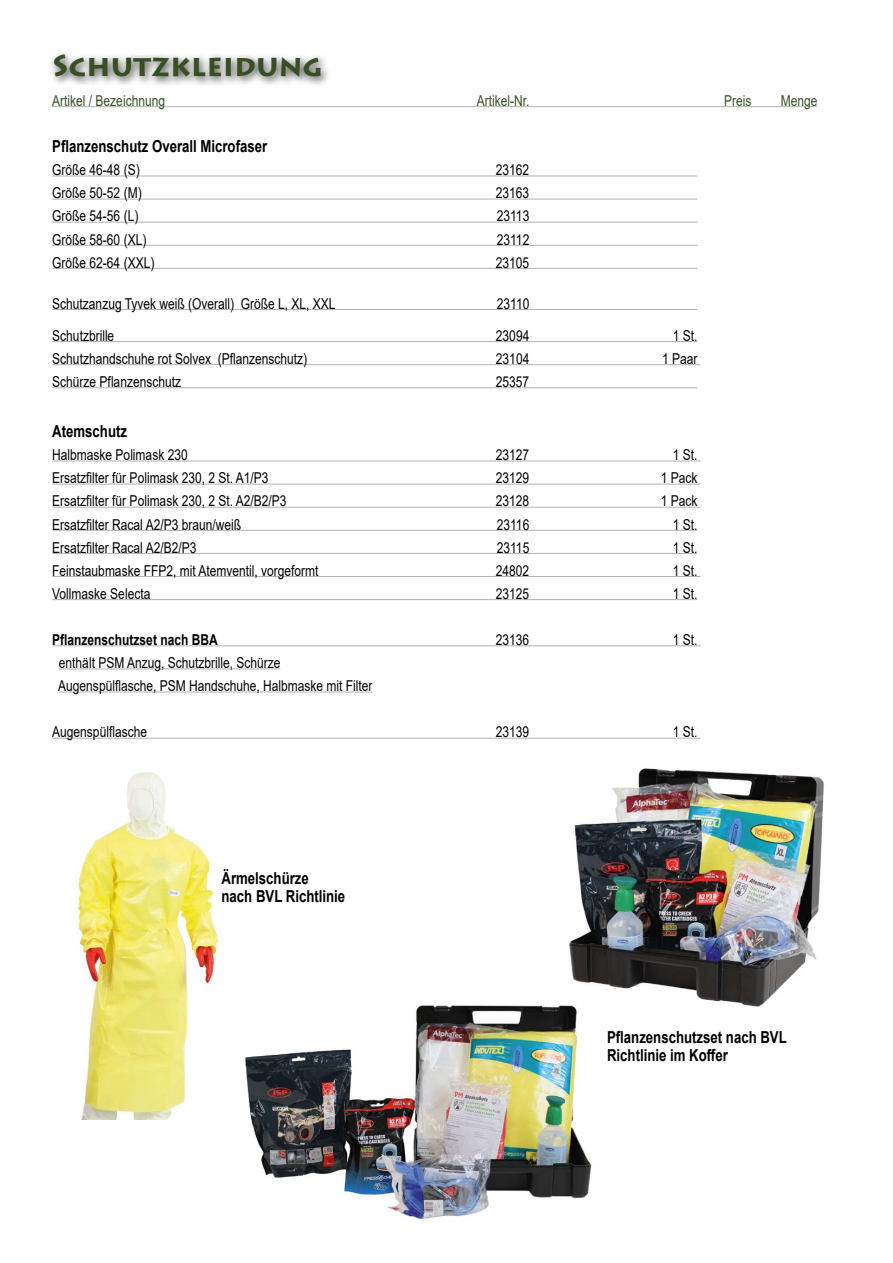
<style>
.page{position:relative;width:893px;height:1263px;background:#fff}
.page>*{position:absolute;margin:0;border:0;box-sizing:border-box;transform-origin:0 0}
.t1{font:700 30px "Lithos Pro";color:#384f25}
.t2{font:700 16.5px/18px "Arial";color:#000;scale:.8 1}
.t3{font:15px/23.1px "Arial";color:#000;scale:.8 1}
.t4{font:15px "Arial";color:#384f25;scale:.8 1}
.t5{font:700 15px "Arial";color:#000;scale:.8 1}
</style>
<div class="page">
<div style="left:50px;top:50px;width:282px;height:38px;background:#000;opacity:.75"></div>
<hr style="left:52px;top:106px;width:765px;height:1px;background:#b3b2b2">
<hr style="left:52px;top:176px;width:645px;height:1px;background:#b3b2b2">
<hr style="left:52px;top:199px;width:645px;height:1px;background:#b3b2b2">
<hr style="left:52px;top:222px;width:645px;height:1px;background:#b3b2b2">
<hr style="left:52px;top:245px;width:645px;height:1px;background:#b3b2b2">
<hr style="left:52px;top:268px;width:645px;height:1px;background:#b3b2b2">
<hr style="left:52px;top:309px;width:645px;height:1px;background:#b3b2b2">
<hr style="left:52px;top:341px;width:645px;height:1px;background:#b3b2b2">
<hr style="left:52px;top:364px;width:649px;height:1px;background:#b3b2b2">
<hr style="left:52px;top:387px;width:645px;height:1px;background:#b3b2b2">
<hr style="left:52px;top:461px;width:649px;height:1px;background:#b3b2b2">
<hr style="left:52px;top:484px;width:649px;height:1px;background:#b3b2b2">
<hr style="left:52px;top:507px;width:649px;height:1px;background:#b3b2b2">
<hr style="left:52px;top:530px;width:645px;height:1px;background:#b3b2b2">
<hr style="left:52px;top:553px;width:645px;height:1px;background:#b3b2b2">
<hr style="left:52px;top:576px;width:649px;height:1px;background:#b3b2b2">
<hr style="left:52px;top:599px;width:645px;height:1px;background:#b3b2b2">
<hr style="left:52px;top:645px;width:649px;height:1px;background:#b3b2b2">
<hr style="left:59px;top:668px;width:221px;height:1px;background:#b3b2b2">
<hr style="left:58px;top:692px;width:314px;height:1px;background:#b3b2b2">
<hr style="left:52px;top:738px;width:649px;height:1px;background:#b3b2b2">
<img style="left:569px;top:768px;width:255px;height:239px">
<img style="left:75px;top:772px;width:148px;height:348px">
<img style="left:245px;top:996px;width:364px;height:225px">
<h1 class="t1" style="left:52px;top:47px;width:272px">SCHUTZKLEIDUNG</h1>
<p class="t4" style="left:52px;top:90px;width:142px">Artikel / Bezeichnung</p>
<p class="t4" style="left:477px;top:90px;width:67px">Artikel-Nr.</p>
<p class="t4" style="left:724px;top:90px;width:36px">Preis</p>
<p class="t4" style="left:781px;top:90px;width:47px">Menge</p>
<p class="t2" style="left:52px;top:137px;width:270px">Pflanzenschutz Overall Microfaser</p>
<p class="t3" style="left:52px;top:158px;width:111px">Größe 46-48 (S)</p>
<p class="t3" style="left:496px;top:158px;width:43px">23162</p>
<p class="t3" style="left:52px;top:181px;width:113px">Größe 50-52 (M)</p>
<p class="t3" style="left:496px;top:181px;width:43px">23163</p>
<p class="t3" style="left:52px;top:204px;width:109px">Größe 54-56 (L)</p>
<p class="t3" style="left:497px;top:204px;width:42px">23113</p>
<p class="t3" style="left:52px;top:228px;width:119px">Größe 58-60 (XL)</p>
<p class="t3" style="left:497px;top:228px;width:42px">23112</p>
<p class="t3" style="left:52px;top:251px;width:129px">Größe 62-64 (XXL)</p>
<p class="t3" style="left:496px;top:251px;width:43px">23105</p>
<p class="t3" style="left:52px;top:292px;width:356px">Schutzanzug Tyvek weiß (Overall) Größe L, XL, XXL</p>
<p class="t3" style="left:497px;top:292px;width:42px">23110</p>
<p class="t3" style="left:52px;top:324px;width:79px">Schutzbrille</p>
<p class="t3" style="left:496px;top:324px;width:43px">23094</p>
<p class="t3" style="left:673px;top:324px;width:32px">1 St.</p>
<p class="t3" style="left:52px;top:347px;width:320px">Schutzhandschuhe rot Solvex (Pflanzenschutz)</p>
<p class="t3" style="left:496px;top:347px;width:43px">23104</p>
<p class="t3" style="left:662px;top:347px;width:46px">1 Paar</p>
<p class="t3" style="left:52px;top:370px;width:162px">Schürze Pflanzenschutz</p>
<p class="t3" style="left:496px;top:370px;width:43px">25357</p>
<p class="t2" style="left:52px;top:422px;width:95px">Atemschutz</p>
<p class="t3" style="left:52px;top:443px;width:171px">Halbmaske Polimask 230</p>
<p class="t3" style="left:496px;top:443px;width:43px">23127</p>
<p class="t3" style="left:673px;top:443px;width:32px">1 St.</p>
<p class="t3" style="left:52px;top:466px;width:272px">Ersatzfilter für Polimask 230, 2 St. A1/P3</p>
<p class="t3" style="left:496px;top:466px;width:43px">23129</p>
<p class="t3" style="left:661px;top:466px;width:47px">1 Pack</p>
<p class="t3" style="left:52px;top:489px;width:294px">Ersatzfilter für Polimask 230, 2 St. A2/B2/P3</p>
<p class="t3" style="left:496px;top:489px;width:43px">23128</p>
<p class="t3" style="left:661px;top:489px;width:47px">1 Pack</p>
<p class="t3" style="left:52px;top:513px;width:237px">Ersatzfilter Racal A2/P3 braun/weiß</p>
<p class="t3" style="left:497px;top:513px;width:42px">23116</p>
<p class="t3" style="left:673px;top:513px;width:32px">1 St.</p>
<p class="t3" style="left:52px;top:536px;width:182px">Ersatzfilter Racal A2/B2/P3</p>
<p class="t3" style="left:497px;top:536px;width:42px">23115</p>
<p class="t3" style="left:673px;top:536px;width:32px">1 St.</p>
<p class="t3" style="left:52px;top:559px;width:334px">Feinstaubmaske FFP2, mit Atemventil, vorgeformt</p>
<p class="t3" style="left:496px;top:559px;width:43px">24802</p>
<p class="t3" style="left:673px;top:559px;width:32px">1 St.</p>
<p class="t3" style="left:52px;top:582px;width:124px">Vollmaske Selecta</p>
<p class="t3" style="left:496px;top:582px;width:43px">23125</p>
<p class="t3" style="left:673px;top:582px;width:32px">1 St.</p>
<p class="t5" style="left:52px;top:629px;width:208px">Pflanzenschutzset nach BBA</p>
<p class="t3" style="left:496px;top:628px;width:43px">23136</p>
<p class="t3" style="left:673px;top:628px;width:32px">1 St.</p>
<p class="t3" style="left:58px;top:651px;width:394px">enthält PSM Anzug, Schutzbrille, Schürze<br>Augenspülflasche, PSM Handschuhe, Halbmaske mit Filter</p>
<p class="t3" style="left:52px;top:720px;width:120px">Augenspülflasche</p>
<p class="t3" style="left:496px;top:720px;width:43px">23139</p>
<p class="t3" style="left:673px;top:720px;width:32px">1 St.</p>
<p class="t2" style="left:222px;top:869px;width:156px">Ärmelschürze<br>nach BVL Richtlinie</p>
<p class="t2" style="left:607px;top:1029px;width:226px">Pflanzenschutzset nach BVL<br>Richtlinie im Koffer</p>
</div>
